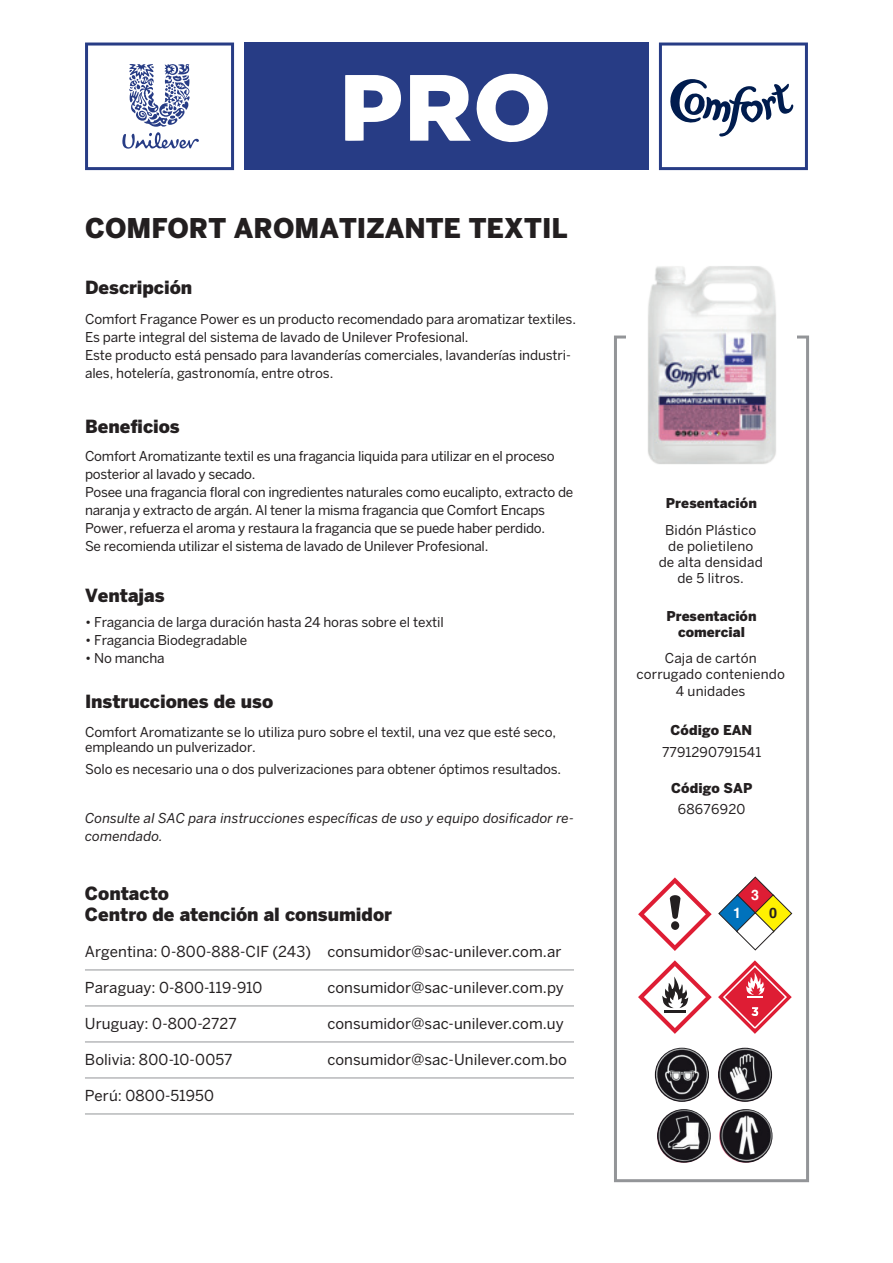
<style>
.page{position:relative;width:893px;height:1263px;background:#fff}
.page>*{position:absolute;margin:0;border:0;box-sizing:border-box;transform-origin:0 0}
.t1{font:900 27px "Benton Sans";color:#231f20}
.t2{font:900 18px/21px "Benton Sans";color:#231f20}
.t3{font:15px "Benton Sans";letter-spacing:.005em;color:#231f20}
.t4{font:700 14.25px "Helvetica";color:#fff}
.t5{font:700 14.25px "Helvetica";color:#231f20}
.t6{font:13.5px/18px "Benton Sans";letter-spacing:-.01em;color:#231f20}
.t7{font:italic 13.5px/18px "Benton Sans";letter-spacing:.005em;color:#231f20}
.t8{font:900 13.5px/16.2px "Benton Sans";color:#231f20;text-align:center}
.t9{font:13.5px "Benton Sans";letter-spacing:.02em;color:#231f20}
</style>
<div class="page">
<div style="left:614px;top:335px;width:195px;height:847px;border:3px solid #939598"></div>
<div style="left:626px;top:289px;width:170px;height:123px;background:#fff"></div>
<svg style="left:718px;top:876px;width:75px;height:75px"></svg>
<svg style="left:638px;top:877px;width:74px;height:74px"></svg>
<div style="left:245px;top:43px;width:404px;height:127px;background:#273c85"></div>
<svg style="left:85px;top:43px;width:149px;height:127px"></svg>
<svg style="left:410px;top:74px;width:138px;height:69px"></svg>
<svg style="left:345px;top:75px;width:56px;height:66px"></svg>
<svg style="left:659px;top:43px;width:149px;height:127px"></svg>
<svg style="left:638px;top:960px;width:74px;height:74px"></svg>
<hr style="left:664px;top:1010px;width:22px;height:3px;background:#231f20">
<svg style="left:718px;top:960px;width:74px;height:74px"></svg>
<div style="left:723px;top:965px;width:64px;height:64px;border:2px solid #fff;border-radius:50%"></div>
<hr style="left:85px;top:969px;width:489px;height:1px;background:#939598">
<hr style="left:85px;top:1005px;width:489px;height:1px;background:#939598">
<hr style="left:85px;top:1041px;width:489px;height:1px;background:#939598">
<hr style="left:85px;top:1077px;width:489px;height:1px;background:#939598">
<hr style="left:85px;top:1113px;width:489px;height:1px;background:#939598">
<img style="left:655px;top:1048px;width:54px;height:54px;border-radius:27px">
<img style="left:718px;top:1048px;width:54px;height:54px;border-radius:27px">
<img style="left:657px;top:1109px;width:54px;height:54px;border-radius:27px">
<img style="left:719px;top:1109px;width:53px;height:54px;border-radius:27px">
<img style="left:648px;top:266px;width:128px;height:198px">
<h1 class="t1" style="left:85px;top:212px;width:484px">COMFORT AROMATIZANTE TEXTIL</h1>
<h2 class="t2" style="left:85px;top:277px;width:109px">Descripción</h2>
<p class="t6" style="left:85px;top:309px;width:492px">Comfort Fragance Power es un producto recomendado para aromatizar textiles.<br>Es parte integral del sistema de lavado de Unilever Profesional.<br>Este producto está pensado para lavanderías comerciales, lavanderías industri&shy;ales, hotelería, gastronomía, entre otros.</p>
<h2 class="t2" style="left:85px;top:415px;width:96px">Beneficios</h2>
<p class="t6" style="left:85px;top:447px;width:490px">Comfort Aromatizante textil es una fragancia liquida para utilizar en el proceso posterior al lavado y secado.<br>Posee una fragancia floral con ingredientes naturales como eucalipto, extracto de naranja y extracto de argán. Al tener la misma fragancia que Comfort Encaps Power, refuerza el aroma y restaura la fragancia que se puede haber perdido.<br>Se recomienda utilizar el sistema de lavado de Unilever Profesional.</p>
<h2 class="t2" style="left:85px;top:585px;width:81px">Ventajas</h2>
<p class="t6" style="left:85px;top:613px;width:360px">• Fragancia de larga duración hasta 24 horas sobre el textil</p>
<p class="t6" style="left:85px;top:631px;width:164px">• Fragancia Biodegradable</p>
<p class="t6" style="left:85px;top:649px;width:81px">• No mancha</p>
<h2 class="t2" style="left:85px;top:691px;width:190px">Instrucciones de uso</h2>
<p class="t6" style="left:85px;top:724px;width:473px;line-height:15px">Comfort Aromatizante se lo utiliza puro sobre el textil, una vez que esté seco, empleando un pulverizador.</p>
<p class="t6" style="left:85px;top:760px;width:478px">Solo es necesario una o dos pulverizaciones para obtener óptimos resultados.</p>
<p class="t7" style="left:85px;top:809px;width:491px">Consulte al SAC para instrucciones específicas de uso y equipo dosificador re&shy;comendado.</p>
<h2 class="t2" style="left:85px;top:882px;width:309px">Contacto<br>Centro de atención al consumidor</h2>
<p class="t3" style="left:85px;top:942px;width:478px">Argentina: 0-800-888-CIF (243) consumidor@sac-unilever.com.ar</p>
<p class="t3" style="left:85px;top:978px;width:179px">Paraguay: 0-800-119-910</p>
<p class="t3" style="left:327px;top:978px;width:238px">consumidor@sac-unilever.com.py</p>
<p class="t3" style="left:85px;top:1014px;width:153px">Uruguay: 0-800-2727</p>
<p class="t3" style="left:327px;top:1014px;width:238px">consumidor@sac-unilever.com.uy</p>
<p class="t3" style="left:85px;top:1050px;width:149px">Bolivia: 800-10-0057</p>
<p class="t3" style="left:327px;top:1050px;width:241px">consumidor@sac-Unilever.com.bo</p>
<p class="t3" style="left:85px;top:1086px;width:131px">Perú: 0800-51950</p>
<p class="t8" style="left:666px;top:495px;width:93px">Presentación</p>
<p class="t6" style="left:659px;top:522px;width:106px;line-height:16.2px;text-align:center">Bidón Plástico de polietileno de alta densidad de 5 litros.</p>
<p class="t8" style="left:666px;top:608px;width:92px">Presentación comercial</p>
<p class="t6" style="left:637px;top:650px;width:150px;line-height:16.2px;text-align:center">Caja de cartón corrugado conteniendo<br>4 unidades</p>
<p class="t8" style="left:670px;top:721px;width:83px">Código EAN</p>
<p class="t6" style="left:662px;top:743px;width:101px">7791290791541</p>
<p class="t8" style="left:671px;top:779px;width:83px">Código SAP</p>
<p class="t9" style="left:678px;top:801px;width:69px">68676920</p>
<p class="t4" style="left:733px;top:904px;width:9px">1</p>
<p class="t4" style="left:751px;top:886px;width:9px">3</p>
<p class="t5" style="left:769px;top:904px;width:9px">0</p>
</div>
